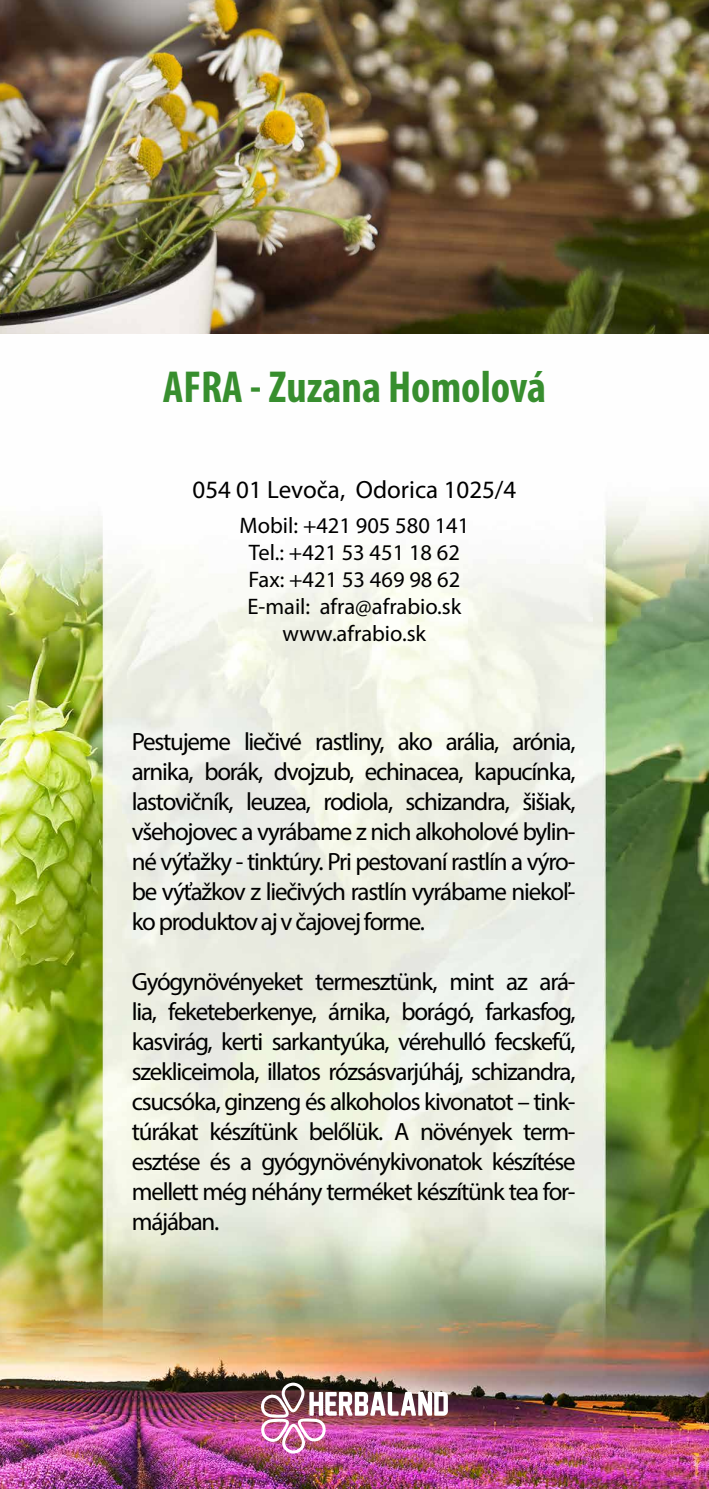
<style>
.page{position:relative;width:709px;height:1489px;background:#fff}
.page>*{position:absolute;margin:0;border:0;box-sizing:border-box;transform-origin:0 0}
.t1{font:700 condensed 45px "Myriad Pro";color:#378e2e}
.t2{font:25px/30px "Myriad Pro";letter-spacing:-.05em;color:#000;text-align:justify}
.t3{font:25px "Myriad Pro";color:#000}
.t4{font:22.5px/27px "Myriad Pro";color:#000;text-align:center}
</style>
<div class="page">
<img style="left:0;top:501px;width:709px;height:987px">
<img style="left:261px;top:1382px;width:187px;height:71px">
<img style="left:0;top:0;width:709px;height:334px">
<h1 class="t1" style="left:163px;top:359px;width:385px">AFRA - Zuzana Homolová</h1>
<p class="t3" style="left:192px;top:474px;width:325px">054 01 Levoča, Odorica 1025/4</p>
<p class="t4" style="left:239px;top:511px;width:231px">Mobil: +421 905 580 141<br>Tel.: +421 53 451 18 62<br>Fax: +421 53 469 98 62<br>E-mail: afra@afrabio.sk www.afrabio.sk</p>
<p class="t2" style="left:132px;top:726px;width:445px">Pestujeme liečivé rastliny, ako arália, arónia, arnika, borák, dvojzub, echinacea, kapucínka, lastovičník, leuzea, rodiola, schizandra, šišiak, všehojovec a vyrábame z nich alkoholové bylin&shy;né výťažky - tinktúry. Pri pestovaní rastlín a výro&shy;be výťažkov z liečivých rastlín vyrábame niekoľ&shy;ko produktov aj v čajovej forme.</p>
<p class="t2" style="left:132px;top:966px;width:445px">Gyógynövényeket termesztünk, mint az ará&shy;lia, feketeberkenye, árnika, borágó, farkasfog, kasvirág, kerti sarkantyúka, vérehulló fecskefű, szekliceimola, illatos rózsásvarjúháj, schizandra, csucsóka, ginzeng és alkoholos kivonatot – tink&shy;túrákat készítünk belőlük. A növények term&shy;esztése és a gyógynövénykivonatok készítése mellett még néhány terméket készítünk tea for&shy;májában.</p>
</div>
